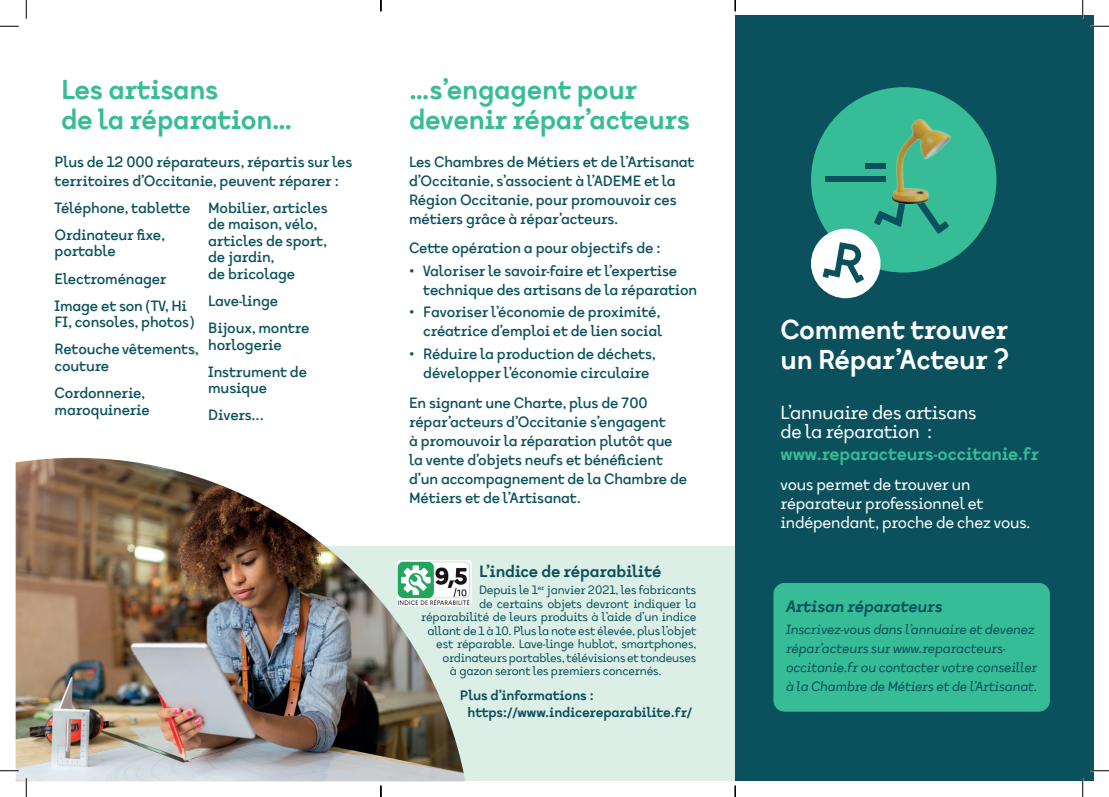
<style>
.page{position:relative;width:1109px;height:797px;background:#fff}
.page>*{position:absolute;margin:0;border:0;box-sizing:border-box;transform-origin:0 0}
.t1{font:700 25px/30px "tabela Soft";letter-spacing:-.01em;color:#36bc96}
.t2{font:700 25px/30px "tabela Soft";letter-spacing:-.01em;color:#fff}
.t3{font:17.5px/19px "tabela Soft";letter-spacing:-.01em;color:#fff}
.t4{font:700 16.25px "tabela Soft";letter-spacing:-.01em;color:#36bc96}
.t5{font:15px/19px "tabela Soft";letter-spacing:-.01em;color:#fff}
.t6{font:700 15px "tabela Soft";letter-spacing:-.01em;color:#0b515d}
.t7{font:italic 700 15px "tabela Soft";letter-spacing:-.01em;color:#0b515d}
.t8{font:500 13.75px/19px "tabela Soft";letter-spacing:-.01em;color:#0b515d}
.t9{font:italic 12.5px/19px "tabela Soft";letter-spacing:-.01em;color:#0b515d}
.t10{font:700 12.5px/17.5px "tabela Soft";letter-spacing:-.01em;color:#0b515d}
.t11{font:11.25px "tabela Soft";letter-spacing:-.01em;color:#0b515d}
.s1{font-weight:400}
</style>
<div class="page">
<div style="left:247px;top:546px;width:488px;height:235px;background:#dcefe6"></div>
<img style="left:16px;top:458px;width:449px;height:323px">
<img style="left:397px;top:560px;width:75px;height:46px">
<div style="left:735px;top:16px;width:358px;height:765px;background:#0b515d"></div>
<div style="left:774px;top:583px;width:275px;height:128px;background:#36bc96;border-radius:11px"></div>
<div style="left:773px;top:583px;width:276px;height:128px;border:1px solid #36bc96;border-radius:11px"></div>
<div style="left:811px;top:87px;width:185px;height:185px;background:#36bc96;border-radius:50%"></div>
<div style="left:811px;top:229px;width:69px;height:69px;background:#fff;border-radius:50%"></div>
<svg style="left:822px;top:242px;width:42px;height:41px"></svg>
<svg style="left:874px;top:205px;width:31px;height:22px"></svg>
<svg style="left:918px;top:205px;width:30px;height:29px"></svg>
<img style="left:892px;top:119px;width:60px;height:86px">
<div style="left:825px;top:176px;width:60px;height:6px;background:#0b515d"></div>
<div style="left:865px;top:163px;width:20px;height:6px;background:#0b515d"></div>
<svg style="left:0;top:25px;width:19px;height:2px"></svg>
<svg style="left:1090px;top:25px;width:18px;height:2px"></svg>
<svg style="left:0;top:770px;width:19px;height:1px"></svg>
<svg style="left:1090px;top:770px;width:18px;height:1px"></svg>
<svg style="left:25px;top:0;width:2px;height:19px"></svg>
<svg style="left:25px;top:778px;width:2px;height:19px"></svg>
<svg style="left:1081px;top:0;width:2px;height:19px"></svg>
<svg style="left:1081px;top:778px;width:2px;height:19px"></svg>
<svg style="left:380px;top:785px;width:1px;height:12px"></svg>
<svg style="left:734px;top:0;width:2px;height:11px"></svg>
<svg style="left:734px;top:785px;width:2px;height:12px"></svg>
<h1 class="t1" style="left:61px;top:75px;width:233px">Les artisans<br>de la réparation…</h1>
<h1 class="t1" style="left:409px;top:75px;width:282px">…s’engagent pour devenir répar’acteurs</h1>
<p class="t8" style="left:55px;top:152px;width:299px">Plus de 12 000 réparateurs, répartis sur les territoires d’Occitanie, peuvent réparer :</p>
<p class="t8" style="left:55px;top:194px;width:137px;line-height:27.1px">Téléphone, tablette<br>Ordinateur fixe,</p>
<p class="t8" style="left:55px;top:238px;width:134px;line-height:27.1px">portable<br>Electroménager<br>Image et son (TV, Hi</p>
<p class="t8" style="left:55px;top:309px;width:146px;line-height:27.1px">FI, consoles, photos)<br>Retouche vêtements,</p>
<p class="t8" style="left:55px;top:352px;width:92px;line-height:27.1px">couture<br>Cordonnerie,</p>
<p class="t8" style="left:55px;top:400px;width:97px">maroquinerie</p>
<p class="t8" style="left:208px;top:200px;width:121px;line-height:16.5px">Mobilier, articles de maison, vélo, articles de sport, de jardin,<br>de bricolage</p>
<p class="t8" style="left:208px;top:287px;width:103px;line-height:27.1px">Lave-linge<br>Bijoux, montre</p>
<p class="t8" style="left:208px;top:331px;width:100px;line-height:27.1px">horlogerie<br>Instrument de</p>
<p class="t8" style="left:208px;top:375px;width:60px;line-height:27.1px">musique<br>Divers...</p>
<p class="t8" style="left:409px;top:152px;width:287px">Les Chambres de Métiers et de l’Artisanat d’Occitanie, s’associent à l’ADEME et la Région Occitanie, pour promouvoir ces métiers grâce à répar’acteurs.</p>
<p class="t8" style="left:409px;top:239px;width:253px">Cette opération a pour objectifs de :</p>
<p class="t8" style="left:423px;top:261px;width:275px;text-indent:-14px"><span class="s1">•</span> Valoriser le savoir-faire et l’expertise technique des artisans de la réparation</p>
<p class="t8" style="left:409px;top:303px;width:254px;text-align:right"><span class="s1">•</span> Favoriser l’économie de proximité, créatrice d’emploi et de lien social</p>
<p class="t8" style="left:409px;top:344px;width:248px;text-align:center"><span class="s1">•</span> Réduire la production de déchets, développer l’économie circulaire</p>
<p class="t8" style="left:409px;top:393px;width:279px">En signant une Charte, plus de 700 répar’acteurs d’Occitanie s’engagent<br>à promouvoir la réparation plutôt que la vente d’objets neufs et bénéficient d’un accompagnement de la Chambre de Métiers et de l’Artisanat.</p>
<p class="t6" style="left:479px;top:561px;width:184px">L’indice de réparabilité</p>
<p class="t11" style="left:479px;top:582px;width:219px">Depuis le 1<sup>er</sup> janvier 2021, les fabricants</p>
<p class="t11" style="left:479px;top:596px;width:219px">de certains objets devront indiquer la</p>
<p class="t11" style="left:421px;top:609px;width:276px">réparabilité de leurs produits à l’aide d’un indice</p>
<p class="t11" style="left:427px;top:623px;width:270px">allant de 1 à 10. Plus la note est élevée, plus l’objet</p>
<p class="t11" style="left:436px;top:636px;width:262px">est réparable. Lave-linge hublot, smartphones,</p>
<p class="t11" style="left:442px;top:650px;width:255px">ordinateurs portables, télévisions et tondeuses</p>
<p class="t11" style="left:450px;top:663px;width:213px">à gazon seront les premiers concernés.</p>
<p class="t10" style="left:467px;top:686px;width:226px;text-indent:-8px">Plus d’informations : https://www.indicereparabilite.fr/</p>
<h1 class="t2" style="left:780px;top:315px;width:230px">Comment trouver un Répar’Acteur ?</h1>
<p class="t3" style="left:780px;top:403px;width:198px">L’annuaire des artisans de la réparation :</p>
<p class="t4" style="left:780px;top:443px;width:260px">www.reparacteurs-occitanie.fr</p>
<p class="t5" style="left:780px;top:475px;width:251px">vous permet de trouver un réparateur professionnel et indépendant, proche de chez vous.</p>
<p class="t7" style="left:786px;top:596px;width:158px">Artisan réparateurs</p>
<p class="t9" style="left:786px;top:620px;width:253px">Inscrivez-vous dans l’annuaire et devenez répar’acteurs sur www.reparacteurs&shy;occitanie.fr ou contacter votre conseiller à la Chambre de Métiers et de l’Artisanat.</p>
</div>
